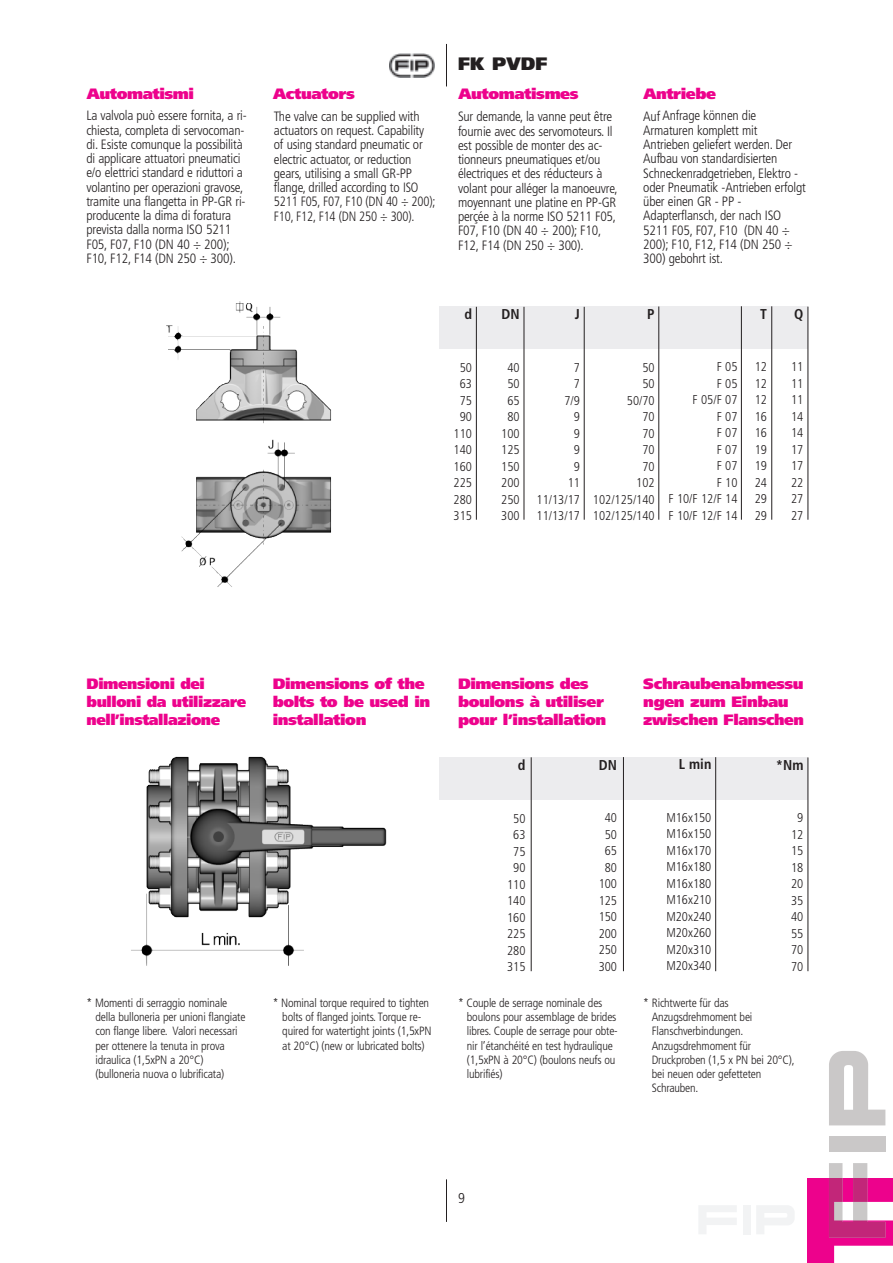
<style>
.page{position:relative;width:893px;height:1263px;background:#fff}
.page>*{position:absolute;margin:0;border:0;box-sizing:border-box;transform-origin:0 0}
.t1{font:900 18px "Frutiger";color:#231f20}
.t2{font:900 15px/18px "Frutiger";letter-spacing:-.025em;color:#ed028c;scale:1.05 1}
.t3{font:900 15px/18px "Frutiger";letter-spacing:-.025em;color:#ed028c}
.t4{font:700 condensed 14.25px "Frutiger";color:#231f20}
.t5{font:300 condensed 14.25px "Frutiger";color:#231f20}
.t6{font:300 condensed 13.5px/14.2px "Frutiger";letter-spacing:-.015em;color:#231f20}
.t7{font:300 condensed 12.75px/16.5px "Frutiger";color:#231f20;text-align:center}
.t8{font:300 condensed 12px/14.2px "Frutiger";letter-spacing:-.015em;color:#231f20}
</style>
<div class="page">
<hr style="left:446px;top:44px;width:1px;height:42px;background:#231f20">
<hr style="left:446px;top:1179px;width:1px;height:43px;background:#231f20">
<svg style="left:699px;top:1205px;width:38px;height:29px"></svg>
<div style="left:743px;top:1205px;width:7px;height:29px;background:#f2f3f4"></div>
<svg style="left:756px;top:1205px;width:38px;height:29px"></svg>
<svg style="left:829px;top:1051px;width:56px;height:74px"></svg>
<svg style="left:808px;top:1163px;width:85px;height:100px"></svg>
<div style="left:829px;top:1137px;width:56px;height:15px;background:#cac8c8"></div>
<div style="left:439px;top:306px;width:369px;height:43px;background:#ececee"></div>
<hr style="left:658px;top:306px;width:1px;height:214px;background:#231f20">
<hr style="left:741px;top:306px;width:1px;height:214px;background:#231f20">
<hr style="left:807px;top:307px;width:1px;height:213px;background:#231f20">
<hr style="left:476px;top:307px;width:1px;height:213px;background:#231f20">
<hr style="left:524px;top:307px;width:1px;height:213px;background:#231f20">
<hr style="left:584px;top:307px;width:1px;height:213px;background:#231f20">
<hr style="left:771px;top:306px;width:1px;height:214px;background:#231f20">
<div style="left:439px;top:757px;width:369px;height:43px;background:#ececee"></div>
<hr style="left:531px;top:757px;width:1px;height:214px;background:#231f20">
<hr style="left:623px;top:757px;width:1px;height:214px;background:#231f20">
<hr style="left:807px;top:757px;width:1px;height:214px;background:#231f20">
<hr style="left:715px;top:757px;width:1px;height:214px;background:#231f20">
<img style="left:166px;top:301px;width:165px;height:148px">
<img style="left:131px;top:757px;width:256px;height:209px">
<img style="left:389px;top:54px;width:45px;height:23px">
<h1 class="t1" style="left:458px;top:56px;width:91px">FK PVDF</h1>
<p class="t2" style="left:87px;top:86px;width:104px">Automatismi</p>
<p class="t2" style="left:273px;top:86px;width:79px">Actuators</p>
<p class="t2" style="left:458px;top:86px;width:116px">Automatismes</p>
<p class="t2" style="left:643px;top:86px;width:71px">Antriebe</p>
<p class="t6" style="left:86px;top:110px;width:162px">La valvola può essere fornita, a ri&shy;chiesta, completa di servocoman&shy;di. Esiste comunque la possibilità di applicare attuatori pneumatici e/o elettrici standard e riduttori a volantino per operazioni gravose, tramite una flangetta in PP-GR ri&shy;producente la dima di foratura prevista dalla norma ISO 5211<br>F05, F07, F10 (DN 40 ÷ 200);<br>F10, F12, F14 (DN 250 ÷ 300).</p>
<p class="t6" style="left:274px;top:110px;width:163px">The valve can be supplied with actuators on request. Capability of using standard pneumatic or electric actuator, or reduction gears, utilising a small GR-PP flange, drilled according to ISO<br>5211 F05, F07, F10 (DN 40 ÷ 200);<br>F10, F12, F14 (DN 250 ÷ 300).</p>
<p class="t6" style="left:458px;top:111px;width:161px">Sur demande, la vanne peut être fournie avec des servomoteurs. Il est possible de monter des ac&shy;tionneurs pneumatiques et/ou électriques et des réducteurs à volant pour alléger la manoeuvre, moyennant une platine en PP-GR perçée à la norme ISO 5211 F05,<br>F07, F10 (DN 40 ÷ 200); F10,<br>F12, F14 (DN 250 ÷ 300).</p>
<p class="t6" style="left:643px;top:110px;width:164px">Auf Anfrage können die<br>Armaturen komplett mit<br>Antrieben geliefert werden. Der<br>Aufbau von standardisierten<br>Schneckenradgetrieben, Elektro - oder Pneumatik -Antrieben erfolgt über einen GR - PP -<br>Adapterflansch, der nach ISO<br>5211 F05, F07, F10 (DN 40 ÷<br>200); F10, F12, F14 (DN 250 ÷<br>300) gebohrt ist.</p>
<p class="t4" style="left:464px;top:308px;width:9px">d</p>
<p class="t7" style="left:454px;top:360px;width:20px">50<br>63<br>75<br>90<br>110<br>140<br>160<br>225<br>280<br>315</p>
<p class="t4" style="left:501px;top:308px;width:20px">DN</p>
<p class="t7" style="left:501px;top:360px;width:20px">40<br>50<br>65<br>80<br>100<br>125<br>150<br>200<br>250<br>300</p>
<p class="t4" style="left:575px;top:308px;width:7px">J</p>
<p class="t4" style="left:647px;top:309px;width:9px">P</p>
<p class="t7" style="left:537px;top:360px;width:45px;text-align:right">7<br>7<br>7/9<br>9<br>9<br>9<br>9<br>11<br>11/13/17<br>11/13/17</p>
<p class="t7" style="left:593px;top:360px;width:63px;text-align:right">50<br>50<br>50/70<br>70<br>70<br>70<br>70<br>102<br>102/125/140<br>102/125/140</p>
<p class="t7" style="left:668px;top:360px;width:70px;text-align:right">F 05<br>F 05<br>F 05/F 07<br>F 07<br>F 07<br>F 07<br>F 07<br>F 10<br>F 10/F 12/F 14<br>F 10/F 12/F 14</p>
<p class="t4" style="left:760px;top:308px;width:8px">T</p>
<p class="t7" style="left:755px;top:359px;width:14px;text-align:justify">12<br>12<br>12<br>16<br>16<br>19<br>19<br>24<br>29<br>29</p>
<p class="t4" style="left:794px;top:308px;width:11px">Q</p>
<p class="t7" style="left:791px;top:360px;width:14px;text-align:justify">11<br>11<br>11<br>14<br>14<br>17<br>17<br>22<br>27<br>27</p>
<p class="t3" style="left:87px;top:676px;width:161px">Dimensioni dei bulloni da utilizzare nell’installazione</p>
<p class="t2" style="left:273px;top:676px;width:152px">Dimensions of the bolts to be used in installation</p>
<p class="t2" style="left:458px;top:676px;width:143px">Dimensions des boulons à utiliser pour l’installation</p>
<p class="t2" style="left:643px;top:676px;width:155px">Schraubenabmessu ngen zum Einbau zwischen Flanschen</p>
<p class="t4" style="left:518px;top:759px;width:9px">d</p>
<p class="t7" style="left:507px;top:811px;width:20px">50<br>63<br>75<br>90<br>110<br>140<br>160<br>225<br>280<br>315</p>
<p class="t4" style="left:599px;top:759px;width:20px">DN</p>
<p class="t7" style="left:599px;top:810px;width:20px">40<br>50<br>65<br>80<br>100<br>125<br>150<br>200<br>250<br>300</p>
<p class="t4" style="left:679px;top:759px;width:34px">L min</p>
<p class="t7" style="left:666px;top:810px;width:46px;text-align:justify">M16x150<br>M16x150<br>M16x170<br>M16x180<br>M16x180<br>M16x210<br>M20x240<br>M20x260<br>M20x310<br>M20x340</p>
<p class="t4" style="left:776px;top:759px;width:29px">*Nm</p>
<p class="t7" style="left:791px;top:810px;width:14px">9<br>12<br>15<br>18<br>20<br>35<br>40<br>55<br>70<br>70</p>
<p class="t8" style="left:95px;top:996px;width:152px;text-indent:-9px">* Momenti di serraggio nominale della bulloneria per unioni flangiate con flange libere. Valori necessari per ottenere la tenuta in prova idraulica (1,5xPN a 20°C) (bulloneria nuova o lubrificata)</p>
<p class="t8" style="left:282px;top:996px;width:151px;text-indent:-10px">* Nominal torque required to tighten bolts of flanged joints. Torque re&shy;quired for watertight joints (1,5xPN at 20°C) (new or lubricated bolts)</p>
<p class="t8" style="left:467px;top:996px;width:152px;text-indent:-9px">* Couple de serrage nominale des boulons pour assemblage de brides libres. Couple de serrage pour obte&shy;nir l’étanchéité en test hydraulique (1,5xPN à 20°C) (boulons neufs ou lubrifiés)</p>
<p class="t8" style="left:652px;top:996px;width:144px;text-indent:-9px">* Richtwerte für das<br>Anzugsdrehmoment bei<br>Flanschverbindungen.<br>Anzugsdrehmoment für<br>Druckproben (1,5 x PN bei 20°C), bei neuen oder gefetteten<br>Schrauben.</p>
<p class="t5" style="left:458px;top:1192px;width:8px">9</p>
</div>
